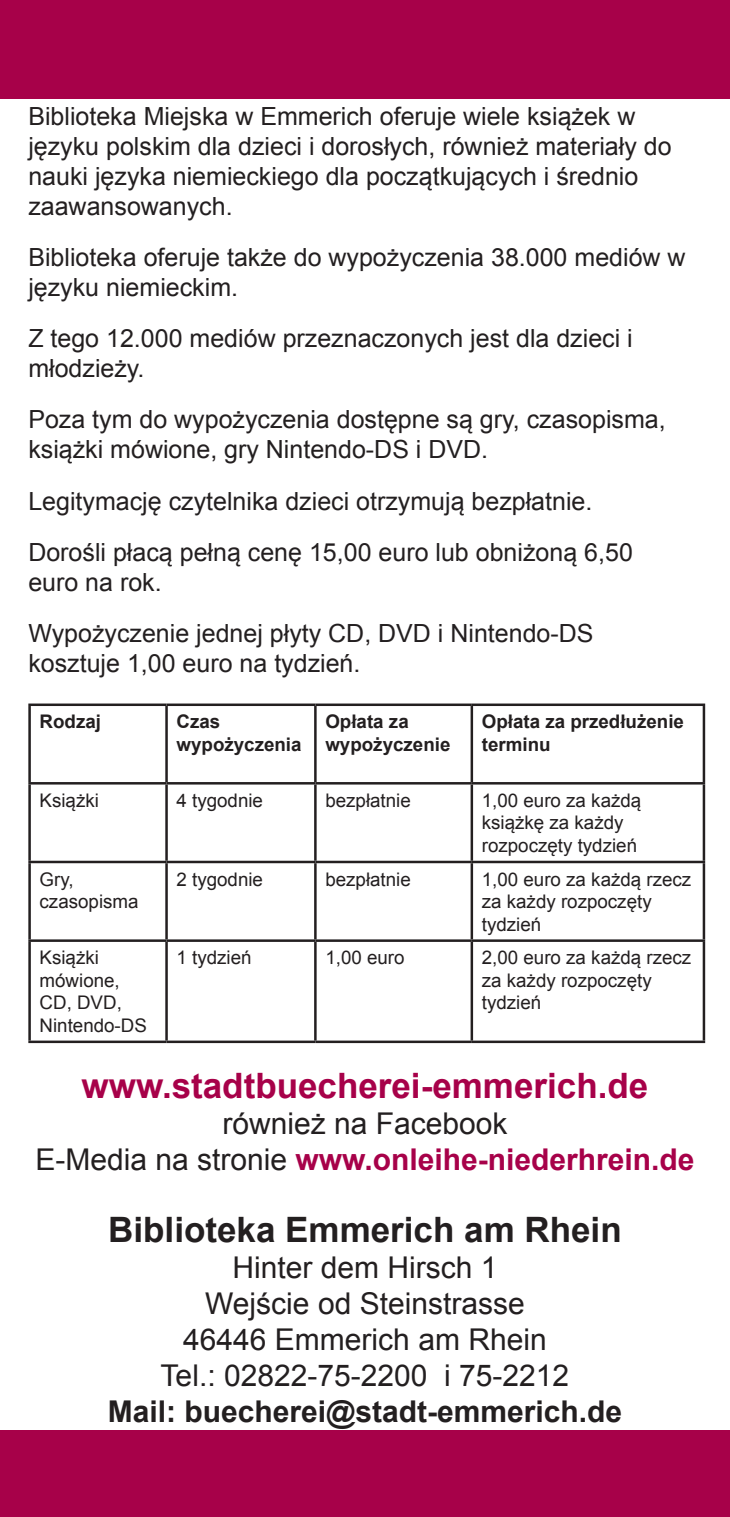
<style>
.page{position:relative;width:730px;height:1517px;background:#fff}
.page>*{position:absolute;margin:0;border:0;box-sizing:border-box;transform-origin:0 0}
.t1{font:700 35px "Arial";color:#a70149}
.t2{font:700 35px "Arial";color:#231f20}
.t3{font:30px "Arial";color:#231f20}
.t4{font:700 30px "Arial";color:#a70149}
.t5{font:700 30px "Arial";color:#231f20}
.t6{font:25px/30px "Arial";color:#231f20}
.t7{font:18.75px/22.5px "Arial";color:#231f20}
.t8{font:700 18.75px/22.5px "Arial";color:#231f20}
.s1{font-weight:400;color:#231f20}
</style>
<div class="page">
<div style="left:0;top:0;width:730px;height:99px;background:#a70149"></div>
<div style="left:0;top:1430px;width:730px;height:87px;background:#a70149"></div>
<hr style="left:28px;top:703px;width:139px;height:3px;background:#231f20">
<hr style="left:28px;top:706px;width:3px;height:76px;background:#231f20">
<hr style="left:167px;top:703px;width:148px;height:3px;background:#231f20">
<hr style="left:165px;top:706px;width:3px;height:76px;background:#231f20">
<hr style="left:315px;top:703px;width:157px;height:3px;background:#231f20">
<hr style="left:314px;top:706px;width:3px;height:76px;background:#231f20">
<hr style="left:472px;top:703px;width:233px;height:3px;background:#231f20">
<hr style="left:471px;top:706px;width:2px;height:76px;background:#231f20">
<hr style="left:703px;top:706px;width:2px;height:76px;background:#231f20">
<hr style="left:28px;top:782px;width:139px;height:2px;background:#231f20">
<hr style="left:28px;top:784px;width:3px;height:76px;background:#231f20">
<hr style="left:167px;top:782px;width:148px;height:2px;background:#231f20">
<hr style="left:165px;top:784px;width:3px;height:76px;background:#231f20">
<hr style="left:315px;top:782px;width:157px;height:2px;background:#231f20">
<hr style="left:314px;top:784px;width:3px;height:76px;background:#231f20">
<hr style="left:472px;top:782px;width:233px;height:2px;background:#231f20">
<hr style="left:471px;top:784px;width:2px;height:76px;background:#231f20">
<hr style="left:703px;top:784px;width:2px;height:76px;background:#231f20">
<hr style="left:28px;top:860px;width:139px;height:3px;background:#231f20">
<hr style="left:28px;top:863px;width:3px;height:76px;background:#231f20">
<hr style="left:167px;top:860px;width:148px;height:3px;background:#231f20">
<hr style="left:165px;top:863px;width:3px;height:76px;background:#231f20">
<hr style="left:315px;top:860px;width:157px;height:3px;background:#231f20">
<hr style="left:314px;top:863px;width:3px;height:76px;background:#231f20">
<hr style="left:472px;top:860px;width:233px;height:3px;background:#231f20">
<hr style="left:471px;top:863px;width:2px;height:76px;background:#231f20">
<hr style="left:703px;top:863px;width:2px;height:76px;background:#231f20">
<hr style="left:28px;top:939px;width:139px;height:3px;background:#231f20">
<hr style="left:28px;top:942px;width:3px;height:98px;background:#231f20">
<hr style="left:167px;top:939px;width:148px;height:3px;background:#231f20">
<hr style="left:165px;top:942px;width:3px;height:98px;background:#231f20">
<hr style="left:315px;top:939px;width:157px;height:3px;background:#231f20">
<hr style="left:314px;top:942px;width:3px;height:98px;background:#231f20">
<hr style="left:472px;top:939px;width:233px;height:3px;background:#231f20">
<hr style="left:471px;top:942px;width:2px;height:98px;background:#231f20">
<hr style="left:703px;top:942px;width:2px;height:98px;background:#231f20">
<hr style="left:28px;top:1040px;width:139px;height:3px;background:#231f20">
<hr style="left:167px;top:1040px;width:148px;height:3px;background:#231f20">
<hr style="left:315px;top:1040px;width:157px;height:3px;background:#231f20">
<hr style="left:472px;top:1040px;width:233px;height:3px;background:#231f20">
<p class="t6" style="left:28px;top:101px;width:645px">Biblioteka Miejska w Emmerich oferuje wiele książek w języku polskim dla dzieci i dorosłych, również materiały do nauki języka niemieckiego dla początkujących i średnio zaawansowanych.</p>
<p class="t6" style="left:28px;top:242px;width:659px">Biblioteka oferuje także do wypożyczenia 38.000 mediów w języku niemieckim.</p>
<p class="t6" style="left:28px;top:324px;width:606px">Z tego 12.000 mediów przeznaczonych jest dla dzieci i młodzieży.</p>
<p class="t6" style="left:28px;top:405px;width:639px">Poza tym do wypożyczenia dostępne są gry, czasopisma, książki mówione, gry Nintendo-DS i DVD.</p>
<p class="t6" style="left:28px;top:486px;width:566px">Legitymację czytelnika dzieci otrzymują bezpłatnie.</p>
<p class="t6" style="left:28px;top:537px;width:606px">Dorośli płacą pełną cenę 15,00 euro lub obniżoną 6,50 euro na rok.</p>
<p class="t6" style="left:28px;top:619px;width:567px">Wypożyczenie jednej płyty CD, DVD i Nintendo-DS kosztuje 1,00 euro na tydzień.</p>
<p class="t8" style="left:40px;top:711px;width:63px">Rodzaj</p>
<p class="t8" style="left:177px;top:711px;width:127px">Czas wypożyczenia</p>
<p class="t8" style="left:325px;top:711px;width:127px">Opłata za wypożyczenie</p>
<p class="t8" style="left:482px;top:711px;width:204px">Opłata za przedłużenie terminu</p>
<p class="t7" style="left:40px;top:789px;width:61px">Książki</p>
<p class="t7" style="left:177px;top:789px;width:88px">4 tygodnie</p>
<p class="t7" style="left:325px;top:789px;width:87px">bezpłatnie</p>
<p class="t7" style="left:482px;top:789px;width:161px">1,00 euro za każdą książkę za każdy rozpoczęty tydzień</p>
<p class="t7" style="left:40px;top:868px;width:100px">Gry, czasopisma</p>
<p class="t7" style="left:177px;top:868px;width:88px">2 tygodnie</p>
<p class="t7" style="left:325px;top:868px;width:87px">bezpłatnie</p>
<p class="t7" style="left:482px;top:868px;width:211px">1,00 euro za każdą rzecz za każdy rozpoczęty tydzień</p>
<p class="t7" style="left:40px;top:946px;width:109px">Książki mówione,<br>CD, DVD,<br>Nintendo-DS</p>
<p class="t7" style="left:177px;top:946px;width:77px">1 tydzień</p>
<p class="t7" style="left:325px;top:946px;width:81px">1,00 euro</p>
<p class="t7" style="left:482px;top:946px;width:211px">2,00 euro za każdą rzecz za każdy rozpoczęty tydzień</p>
<p class="t1" style="left:82px;top:1062px;width:568px">www.stadtbuecherei-emmerich.de</p>
<p class="t3" style="left:222px;top:1103px;width:287px">również na Facebook</p>
<p class="t4" style="left:35px;top:1139px;width:661px"><span class="s1">E-Media na stronie</span> www.onleihe-niederhrein.de</p>
<p class="t2" style="left:108px;top:1206px;width:515px">Biblioteka Emmerich am Rhein</p>
<p class="t3" style="left:232px;top:1247px;width:267px">Hinter dem Hirsch 1</p>
<p class="t3" style="left:205px;top:1283px;width:321px">Wejście od Steinstrasse</p>
<p class="t3" style="left:183px;top:1319px;width:365px">46446 Emmerich am Rhein</p>
<p class="t3" style="left:161px;top:1355px;width:410px">Tel.: 02822-75-2200 i 75-2212</p>
<p class="t5" style="left:108px;top:1391px;width:516px">Mail: buecherei@stadt-emmerich.de</p>
</div>
